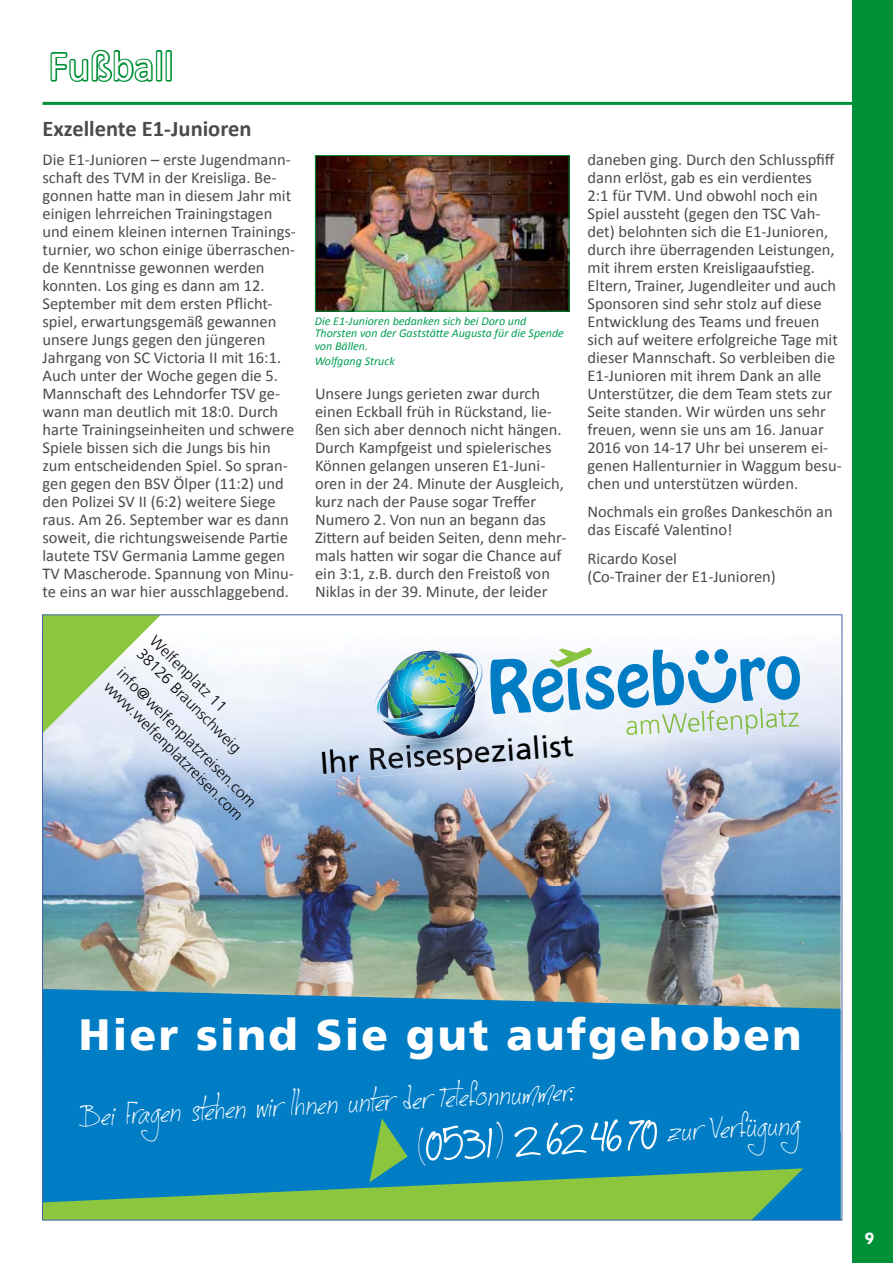
<style>
.page{position:relative;width:893px;height:1263px;background:#fff}
.page>*{position:absolute;margin:0;border:0;box-sizing:border-box;transform-origin:0 0}
.t1{font:900 43.65px "Frutiger LT";letter-spacing:.055em;color:#fff}
.t2{font:42px "Calibri";color:#fff}
.t3{font:41.7px/45.2px "Jellyka Cutty Cupcakes";color:#fff}
.t4{font:31.2px "Frutiger CE";color:#000}
.t5{font:700 22.5px "Calibri";color:#4b4b4d}
.t6{font:700 18px "Tw Cen";color:#fff}
.t7{font:16.5px/18px "Calibri";color:#4b4b4d}
.t8{font:300 15.6px/18.8px "Frutiger LT";color:#000}
.t9{font:italic 12px/12.8px "Calibri";color:#009f50}
.s1{font-size:59.1px;color:#c7daf1}
.s2{font-size:59.1px}
</style>
<div class="page">
<div style="left:852px;top:0;width:41px;height:1263px;background:#009037"></div>
<hr style="left:43px;top:102px;width:819px;height:3px;background:#009037">
<svg style="left:50px;top:49px;width:122px;height:33px"></svg>
<img style="left:317px;top:157px;width:250px;height:152px">
<div style="left:315px;top:155px;width:254px;height:156px;border:1px solid #009037"></div>
<img style="left:44px;top:647px;width:796px;height:342px">
<img style="left:322px;top:733px;width:252px;height:47px">
<img style="left:489px;top:659px;width:42px;height:55px">
<img style="left:532px;top:668px;width:32px;height:44px">
<img style="left:567px;top:668px;width:14px;height:42px">
<img style="left:585px;top:666px;width:30px;height:44px">
<img style="left:617px;top:664px;width:32px;height:44px">
<img style="left:651px;top:650px;width:33px;height:56px">
<img style="left:739px;top:657px;width:26px;height:44px">
<img style="left:767px;top:656px;width:34px;height:44px">
<img style="left:549px;top:648px;width:43px;height:19px">
<img style="left:695px;top:650px;width:14px;height:15px">
<img style="left:714px;top:649px;width:14px;height:15px">
<img style="left:688px;top:668px;width:49px;height:35px">
<img style="left:626px;top:721px;width:11px;height:14px">
<img style="left:640px;top:719px;width:19px;height:1px">
<img style="left:640px;top:720px;width:19px;height:14px">
<img style="left:662px;top:706px;width:137px;height:33px">
<img style="left:662px;top:708px;width:137px;height:26px">
<img style="left:372px;top:714px;width:131px;height:33px">
<img style="left:370px;top:747px;width:74px;height:22px">
<img style="left:406px;top:745px;width:86px;height:16px">
<img style="left:374px;top:678px;width:13px;height:40px">
<img style="left:387px;top:651px;width:40px;height:52px">
<img style="left:391px;top:653px;width:8px;height:25px">
<svg style="left:389px;top:679px;width:3px;height:8px"></svg>
<svg style="left:423px;top:704px;width:25px;height:1px"></svg>
<svg style="left:456px;top:713px;width:7px;height:9px"></svg>
<img style="left:423px;top:695px;width:30px;height:7px">
<img style="left:399px;top:651px;width:62px;height:44px">
<img style="left:460px;top:661px;width:21px;height:47px">
<img style="left:389px;top:729px;width:50px;height:6px">
<img style="left:423px;top:705px;width:33px;height:2px">
<img style="left:393px;top:730px;width:43px;height:6px">
<img style="left:439px;top:729px;width:17px;height:6px">
<img style="left:381px;top:709px;width:75px;height:20px">
<img style="left:423px;top:707px;width:33px;height:2px">
<img style="left:376px;top:687px;width:47px;height:35px">
<img style="left:389px;top:712px;width:32px;height:3px">
<img style="left:378px;top:715px;width:45px;height:8px">
<img style="left:379px;top:688px;width:10px;height:30px">
<img style="left:463px;top:666px;width:15px;height:33px">
<img style="left:447px;top:653px;width:30px;height:17px">
<svg style="left:44px;top:616px;width:117px;height:117px;background:#bcda9c"></svg>
<svg style="left:44px;top:989px;width:796px;height:114px;background:#0f81c0"></svg>
<svg style="left:44px;top:1103px;width:796px;height:115px;background:#2992a1"></svg>
<h2 class="t2" style="left:49px;top:40px;width:126px">Fußball</h2>
<h3 class="t5" style="left:43px;top:114px;width:210px">Exzellente E1-Junioren</h3>
<p class="t7" style="left:43px;top:150px;width:255px">Die E1-Junioren – erste Jugendmann&shy;schaft des TVM in der Kreisliga. Be&shy;gonnen hatte man in diesem Jahr mit einigen lehrreichen Trainingstagen und einem kleinen internen Trainings&shy;turnier, wo schon einige überraschen&shy;de Kenntnisse gewonnen werden konnten. Los ging es dann am 12.<br>September mit dem ersten Pflicht&shy;spiel, erwartungsgemäß gewannen unsere Jungs gegen den jüngeren Jahrgang von SC Victoria II mit 16:1.<br>Auch unter der Woche gegen die 5.<br>Mannschaft des Lehndorfer TSV ge&shy;wann man deutlich mit 18:0. Durch harte Trainingseinheiten und schwere Spiele bissen sich die Jungs bis hin zum entscheidenden Spiel. So spran&shy;gen gegen den BSV Ölper (11:2) und den Polizei SV II (6:2) weitere Siege raus. Am 26. September war es dann soweit, die richtungsweisende Partie lautete TSV Germania Lamme gegen TV Mascherode. Spannung von Minu&shy;te eins an war hier ausschlaggebend.</p>
<p class="t8" style="left:159px;top:631px;width:142px;rotate:45deg">Welfenplatz 11<br>38126 Braunschweig</p>
<p class="t8" style="left:126px;top:664px;width:191px;rotate:45deg">info@welfenplatzreisen.com www.welfenplatzreisen.com</p>
<p class="t9" style="left:315px;top:314px;width:251px">Die E1-Junioren bedanken sich bei Doro und<br>Thorsten von der Gaststätte Augusta für die Spende von Bällen.</p>
<p class="t9" style="left:315px;top:354px;width:82px">Wolfgang Struck</p>
<p class="t7" style="left:315px;top:384px;width:253px">Unsere Jungs gerieten zwar durch einen Eckball früh in Rückstand, lie&shy;ßen sich aber dennoch nicht hängen.<br>Durch Kampfgeist und spielerisches Können gelangen unseren E1-Juni&shy;oren in der 24. Minute der Ausgleich, kurz nach der Pause sogar Treffer Numero 2. Von nun an begann das Zittern auf beiden Seiten, denn mehr&shy;mals hatten wir sogar die Chance auf ein 3:1, z.B. durch den Freistoß von Niklas in der 39. Minute, der leider</p>
<p class="t7" style="left:587px;top:150px;width:256px">daneben ging. Durch den Schlusspfiff dann erlöst, gab es ein verdientes<br>2:1 für TVM. Und obwohl noch ein Spiel aussteht (gegen den TSC Vah&shy;det) belohnten sich die E1-Junioren, durch ihre überragenden Leistungen, mit ihrem ersten Kreisligaaufstieg.<br>Eltern, Trainer, Jugendleiter und auch Sponsoren sind sehr stolz auf diese Entwicklung des Teams und freuen sich auf weitere erfolgreiche Tage mit dieser Mannschaft. So verbleiben die E1-Junioren mit ihrem Dank an alle Unterstützer, die dem Team stets zur Seite standen. Wir würden uns sehr freuen, wenn sie uns am 16. Januar 2016 von 14-17 Uhr bei unserem ei&shy;genen Hallenturnier in Waggum besu&shy;chen und unterstützen würden.</p>
<p class="t7" style="left:587px;top:503px;width:247px">Nochmals ein großes Dankeschön an das Eiscafé Valentino!</p>
<p class="t7" style="left:587px;top:549px;width:190px">Ricardo Kosel<br>(Co-Trainer der E1-Junioren)</p>
<h3 class="t4" style="left:319px;top:745px;width:256px;rotate:-4deg">Ihr Reisespezialist</h3>
<h1 class="t1" style="left:79px;top:1008px;width:724px">Hier sind Sie gut aufgehoben</h1>
<h3 class="t3" style="left:414px;top:1080px;width:385px;text-indent:-334px;rotate:-3deg">Bei Fragen stehen wir Ihnen unter der Telefonnummer:<br><span class="s1">(</span><span class="s2">0531</span><span class="s1">)</span> <span class="s2">2624670</span> zur Verfügung</h3>
<p class="t6" style="left:865px;top:1228px;width:11px">9</p>
</div>
